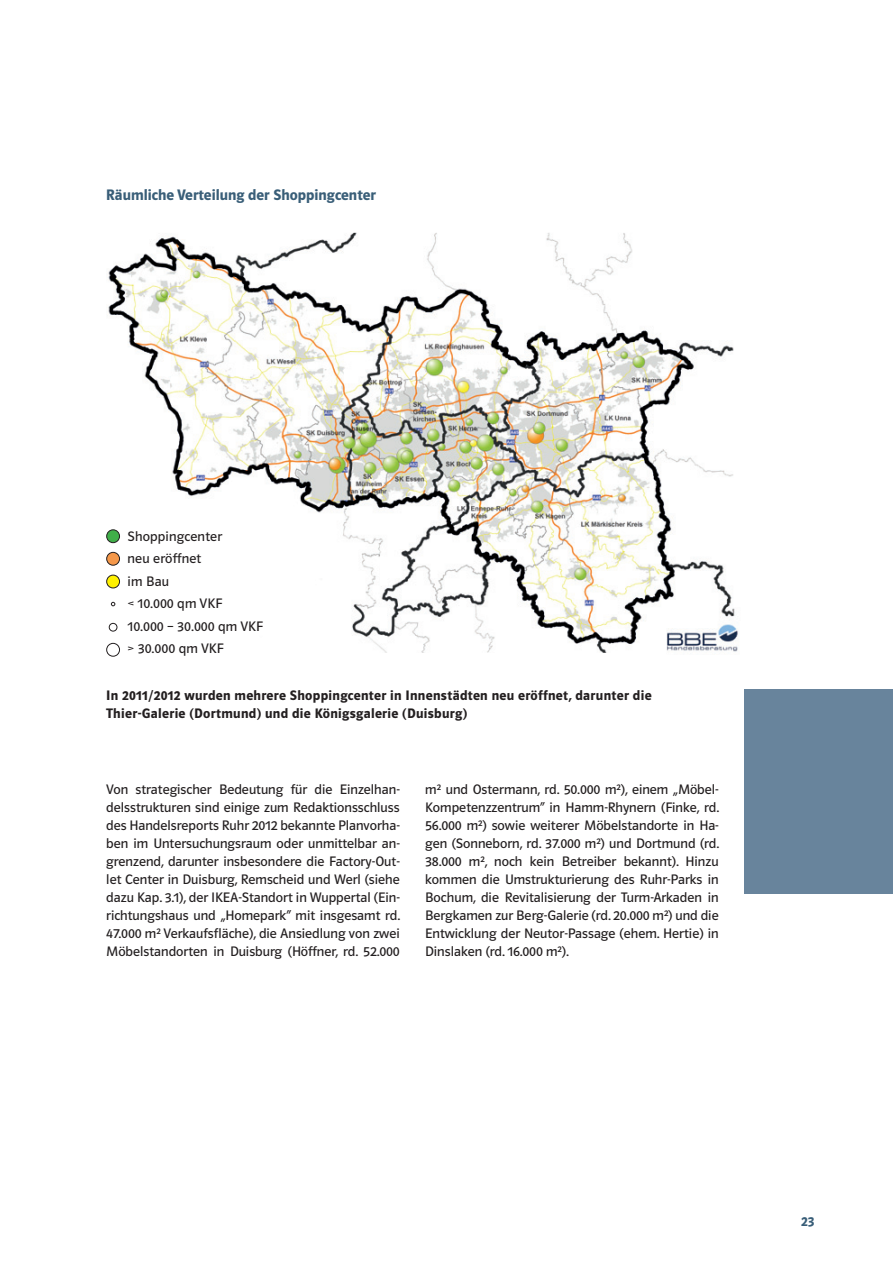
<style>
.page{position:relative;width:893px;height:1263px;background:#fff}
.page>*{position:absolute;margin:0;border:0;box-sizing:border-box;transform-origin:0 0}
.t1{font:15.75px "Polo 11 K Hfett";color:#395e78}
.t2{font:14.25px/18px "Polo 11 K Buch";color:#231f20;text-align:justify}
.t3{font:14.25px/18px "Polo 11 K Hfett";letter-spacing:.02em;color:#231f20}
.t4{font:14.25px "Polo 11 K Hfett";color:#395e78}
</style>
<div class="page">
<img style="left:106px;top:233px;width:629px;height:420px">
<div style="left:744px;top:689px;width:149px;height:204px;background:#68849c"></div>
<div style="left:107px;top:530px;width:13px;height:13px;background:#40ae49;border-radius:50%"></div>
<div style="left:106px;top:529px;width:14px;height:14px;border:1px solid #231f20;border-radius:50%"></div>
<div style="left:107px;top:552px;width:13px;height:13px;background:#f5984a;border-radius:50%"></div>
<div style="left:106px;top:552px;width:14px;height:14px;border:1px solid #231f20;border-radius:50%"></div>
<div style="left:107px;top:575px;width:13px;height:13px;background:#fff101;border-radius:50%"></div>
<div style="left:106px;top:575px;width:14px;height:13px;border:1px solid #231f20;border-radius:50%"></div>
<svg style="left:111px;top:602px;width:4px;height:4px"></svg>
<div style="left:109px;top:623px;width:8px;height:8px;border:1px solid #231f20;border-radius:50%"></div>
<div style="left:106px;top:643px;width:14px;height:14px;border:1px solid #231f20;border-radius:50%"></div>
<img style="left:660px;top:621px;width:78px;height:32px">
<p class="t1" style="left:106px;top:186px;width:271px">Räumliche Verteilung der Shoppingcenter</p>
<p class="t2" style="left:128px;top:525px;width:137px;line-height:22.5px;text-align:left">Shoppingcenter<br>neu eröffnet<br>im Bau<br>&lt; 10.000 qm VKF<br>10.000 – 30.000 qm VKF &gt; 30.000 qm VKF</p>
<p class="t3" style="left:106px;top:686px;width:547px">In 2011/2012 wurden mehrere Shoppingcenter in Innenstädten neu eröffnet, darunter die<br>Thier-Galerie (Dortmund) und die Königsgalerie (Duisburg)</p>
<p class="t2" style="left:106px;top:780px;width:295px">Von strategischer Bedeutung für die Einzelhan&shy;delsstrukturen sind einige zum Redaktionsschluss des Handelsreports Ruhr 2012 bekannte Planvorha&shy;ben im Untersuchungsraum oder unmittelbar an&shy;grenzend, darunter insbesondere die Factory-Out&shy;let Center in Duisburg, Remscheid und Werl (siehe dazu Kap. 3.1), der IKEA-Standort in Wuppertal (Ein&shy;richtungshaus und „Homepark“ mit insgesamt rd.<br>47.000 m² Verkaufsfläche), die Ansiedlung von zwei Möbelstandorten in Duisburg (Höffner, rd. 52.000</p>
<p class="t2" style="left:425px;top:780px;width:295px">m² und Ostermann, rd. 50.000 m²), einem „Möbel-Kompetenzzentrum“ in Hamm-Rhynern (Finke, rd.<br>56.000 m²) sowie weiterer Möbelstandorte in Ha&shy;gen (Sonneborn, rd. 37.000 m²) und Dortmund (rd.<br>38.000 m², noch kein Betreiber bekannt). Hinzu kommen die Umstrukturierung des Ruhr-Parks in Bochum, die Revitalisierung der Turm-Arkaden in Bergkamen zur Berg-Galerie (rd. 20.000 m²) und die Entwicklung der Neutor-Passage (ehem. Hertie) in Dinslaken (rd. 16.000 m²).</p>
<p class="t4" style="left:801px;top:1213px;width:15px">23</p>
</div>
